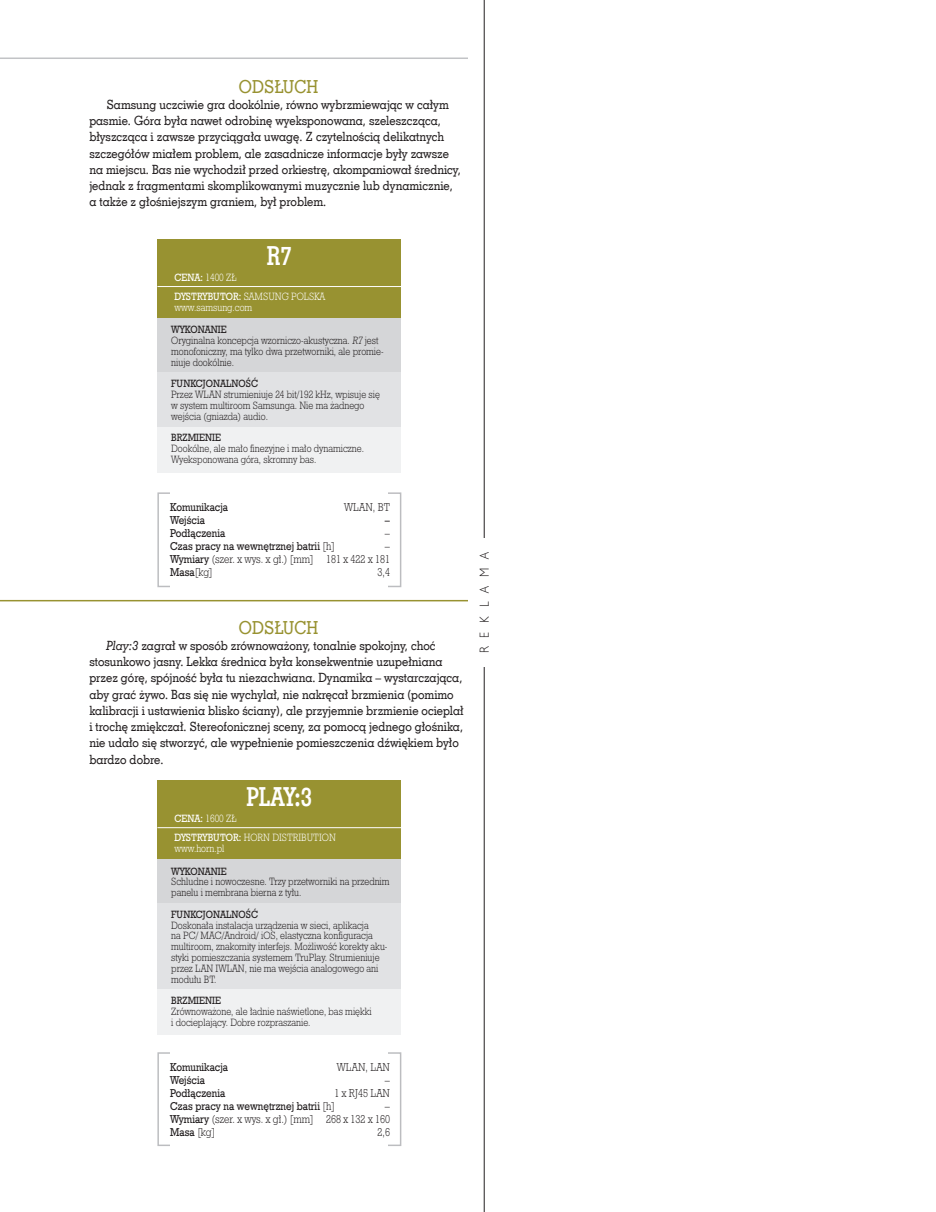
<style>
.page{position:relative;width:936px;height:1212px;background:#fff}
.page>*{position:absolute;margin:0;border:0;box-sizing:border-box;transform-origin:0 0}
.t1{font:26.25px "Geo Slab 703 Bd EU";color:#fff;scale:.8 1}
.t2{font:18px "Geo Slab 703 Md EU";color:#989231;scale:.9 1}
.t3{font:12.75px/16.2px "Geo Slab 703 Md EU";color:#231f20;scale:.9 1}
.t4{font:300 12px "Humanst 521 Lt PL";color:#231f20;scale:.9 1}
.t5{font:9.75px "Geo Slb 712 Md PL";color:#231f20;scale:.9 1}
.t6{font:9.75px "Geo Slb 712 Lt PL";color:#231f20;scale:.9 1}
.t7{font:9px/10.8px "Geo Slb 712 Lt PL";color:#231f20;scale:.9 1}
.t8{font:9px/19.4px "Geo Slb 712 Lt PL";color:#fff;scale:.9 1}
.t9{font:9px "Geo Slb 712 Md PL";color:#231f20;scale:.9 1}
.s1{font-family:"Geo Slb 712 Md PL"}
.s2{font-family:"Geo Slb 712 Lt PL"}
.s3{font-style:italic}
</style>
<div class="page">
<hr style="left:0;top:58px;width:872px;height:1px;background:#c2c3c6">
<hr style="left:0;top:600px;width:468px;height:1px;background:#989231">
<div style="left:157px;top:240px;width:244px;height:79px;background:#989231"></div>
<div style="left:157px;top:363px;width:244px;height:109px;background:#f0f1f2"></div>
<div style="left:157px;top:319px;width:244px;height:107px;background:#e1e2e4"></div>
<div style="left:157px;top:318px;width:244px;height:54px;background:#d5d6d8"></div>
<hr style="left:157px;top:286px;width:244px;height:1px;background:#fff">
<div style="left:157px;top:781px;width:244px;height:79px;background:#989231"></div>
<div style="left:157px;top:904px;width:244px;height:130px;background:#f0f1f2"></div>
<div style="left:157px;top:860px;width:244px;height:129px;background:#e1e2e4"></div>
<div style="left:157px;top:860px;width:244px;height:43px;background:#d5d6d8"></div>
<hr style="left:157px;top:827px;width:244px;height:1px;background:#fff">
<div style="left:157px;top:492px;width:244px;height:95px;border:1px solid #bcbdc0"></div>
<div style="left:170px;top:488px;width:218px;height:106px;background:#fff"></div>
<div style="left:157px;top:1052px;width:244px;height:94px;border:1px solid #bcbdc0"></div>
<div style="left:170px;top:1048px;width:218px;height:111px;background:#fff"></div>
<div style="left:468px;top:0;width:467px;height:1212px;background:#fff"></div>
<hr style="left:484px;top:0;width:1px;height:1212px;background:#231f20">
<div style="left:477px;top:538px;width:13px;height:128px;background:#fff"></div>
<h2 class="t2" style="left:239px;top:75px;width:90px">ODSŁUCH</h2>
<p class="t3" style="left:89px;top:96px;width:414px;text-indent:17px">Samsung uczciwie gra dookólnie, równo wybrzmiewając w całym pasmie. Góra była nawet odrobinę wyeksponowana, szeleszcząca, błyszcząca i zawsze przyciągała uwagę. Z czytelnością delikatnych szczegółów miałem problem, ale zasadnicze informacje były zawsze na miejscu. Bas nie wychodził przed orkiestrę, akompaniował średnicy, jednak z fragmentami skomplikowanymi muzycznie lub dynamicznie, a także z głośniejszym graniem, był problem.</p>
<h1 class="t1" style="left:267px;top:239px;width:33px">R7</h1>
<p class="t8" style="left:174px;top:267px;width:169px"><span class="s1">CENA:</span> 1400 ZŁ<br><span class="s1">DYSTRYBUTOR:</span> SAMSUNG POLSKA</p>
<p class="t8" style="left:174px;top:297px;width:88px">www.samsung.com</p>
<p class="t9" style="left:171px;top:323px;width:63px">WYKONANIE</p>
<p class="t7" style="left:171px;top:335px;width:237px">Oryginalna koncepcja wzorniczo-akustyczna. R7 jest monofoniczny, ma tylko dwa przetworniki, ale promie&shy;niuje dookólnie.</p>
<p class="t9" style="left:171px;top:377px;width:98px">FUNKCJONALNOŚĆ</p>
<p class="t7" style="left:171px;top:389px;width:233px">Przez WLAN strumieniuje 24 bit/192 kHz, wpisuje się w system multiroom Samsunga. Nie ma żadnego wejścia (gniazda) audio.</p>
<p class="t9" style="left:171px;top:431px;width:57px">BRZMIENIE</p>
<p class="t7" style="left:171px;top:443px;width:216px">Dookólne, ale mało finezyjne i mało dynamiczne.<br>Wyeksponowana góra, skromny bas.</p>
<p class="t5" style="left:170px;top:500px;width:66px">Komunikacja</p>
<p class="t6" style="left:344px;top:500px;width:52px">WLAN, BT</p>
<p class="t5" style="left:170px;top:513px;width:40px">Wejścia</p>
<p class="t5" style="left:385px;top:513px;width:7px">–</p>
<p class="t5" style="left:170px;top:526px;width:63px">Podłączenia</p>
<p class="t6" style="left:385px;top:526px;width:7px">–</p>
<p class="t5" style="left:170px;top:539px;width:184px">Czas pracy na wewnętrznej batrii <span class="s2">[h]</span></p>
<p class="t6" style="left:385px;top:539px;width:7px">–</p>
<p class="t6" style="left:170px;top:552px;width:161px"><span class="s1">Wymiary</span> (szer. x wys. x gł.) [mm]</p>
<p class="t6" style="left:326px;top:552px;width:73px">181 x 422 x 181</p>
<p class="t5" style="left:170px;top:565px;width:49px">Masa<span class="s2">[kg]</span></p>
<p class="t6" style="left:377px;top:565px;width:15px">3,4</p>
<h2 class="t2" style="left:239px;top:616px;width:90px">ODSŁUCH</h2>
<p class="t3" style="left:89px;top:637px;width:417px;text-indent:17px"><span class="s3">Play:3</span> zagrał w sposób zrównoważony, tonalnie spokojny, choć stosunkowo jasny. Lekka średnica była konsekwentnie uzupełniana przez górę, spójność była tu niezachwiana. Dynamika – wystarczająca, aby grać żywo. Bas się nie wychylał, nie nakręcał brzmienia (pomimo kalibracji i ustawienia blisko ściany), ale przyjemnie brzmienie ocieplał i trochę zmiękczał. Stereofonicznej sceny, za pomocą jednego głośnika, nie udało się stworzyć, ale wypełnienie pomieszczenia dźwiękiem było bardzo dobre.</p>
<h1 class="t1" style="left:246px;top:780px;width:84px">PLAY:3</h1>
<p class="t8" style="left:174px;top:808px;width:181px"><span class="s1">CENA:</span> 1600 ZŁ<br><span class="s1">DYSTRYBUTOR:</span> HORN DISTRIBUTION</p>
<p class="t8" style="left:174px;top:839px;width:57px">www.horn.pl</p>
<p class="t9" style="left:171px;top:864px;width:63px">WYKONANIE</p>
<p class="t7" style="left:171px;top:876px;width:244px">Schludne i nowoczesne. Trzy przetworniki na przednim panelu i membrana bierna z tyłu.</p>
<p class="t9" style="left:171px;top:907px;width:98px">FUNKCJONALNOŚĆ</p>
<p class="t7" style="left:171px;top:919px;width:242px">Doskonała instalacja urządzenia w sieci, aplikacja<br>na PC/ MAC/Android/ iOS, elastyczna konfiguracja multiroom, znakomity interfejs. Możliwość korekty aku&shy;styki pomieszczania systemem TruPlay. Strumieniuje przez LAN IWLAN, nie ma wejścia analogowego ani modułu BT.</p>
<p class="t9" style="left:171px;top:994px;width:57px">BRZMIENIE</p>
<p class="t7" style="left:171px;top:1006px;width:224px">Zrównoważone, ale ładnie naświetlone, bas miękki i docieplający. Dobre rozpraszanie.</p>
<p class="t5" style="left:170px;top:1060px;width:66px">Komunikacja</p>
<p class="t6" style="left:337px;top:1060px;width:61px">WLAN, LAN</p>
<p class="t5" style="left:170px;top:1073px;width:40px">Wejścia</p>
<p class="t6" style="left:385px;top:1073px;width:7px">–</p>
<p class="t5" style="left:170px;top:1086px;width:63px">Podłączenia</p>
<p class="t6" style="left:334px;top:1086px;width:63px">1 x RJ45 LAN</p>
<p class="t5" style="left:170px;top:1099px;width:184px">Czas pracy na wewnętrznej batrii <span class="s2">[h]</span></p>
<p class="t6" style="left:385px;top:1099px;width:7px">–</p>
<p class="t6" style="left:170px;top:1112px;width:161px"><span class="s1">Wymiary</span> (szer. x wys. x gł.) [mm]</p>
<p class="t6" style="left:326px;top:1112px;width:73px">268 x 132 x 160</p>
<p class="t5" style="left:170px;top:1124px;width:52px">Masa <span class="s2">[kg]</span></p>
<p class="t6" style="left:377px;top:1124px;width:15px">2,6</p>
<p class="t4" style="left:476px;top:653px;width:115px;rotate:-90deg">R E K L A M A</p>
</div>
